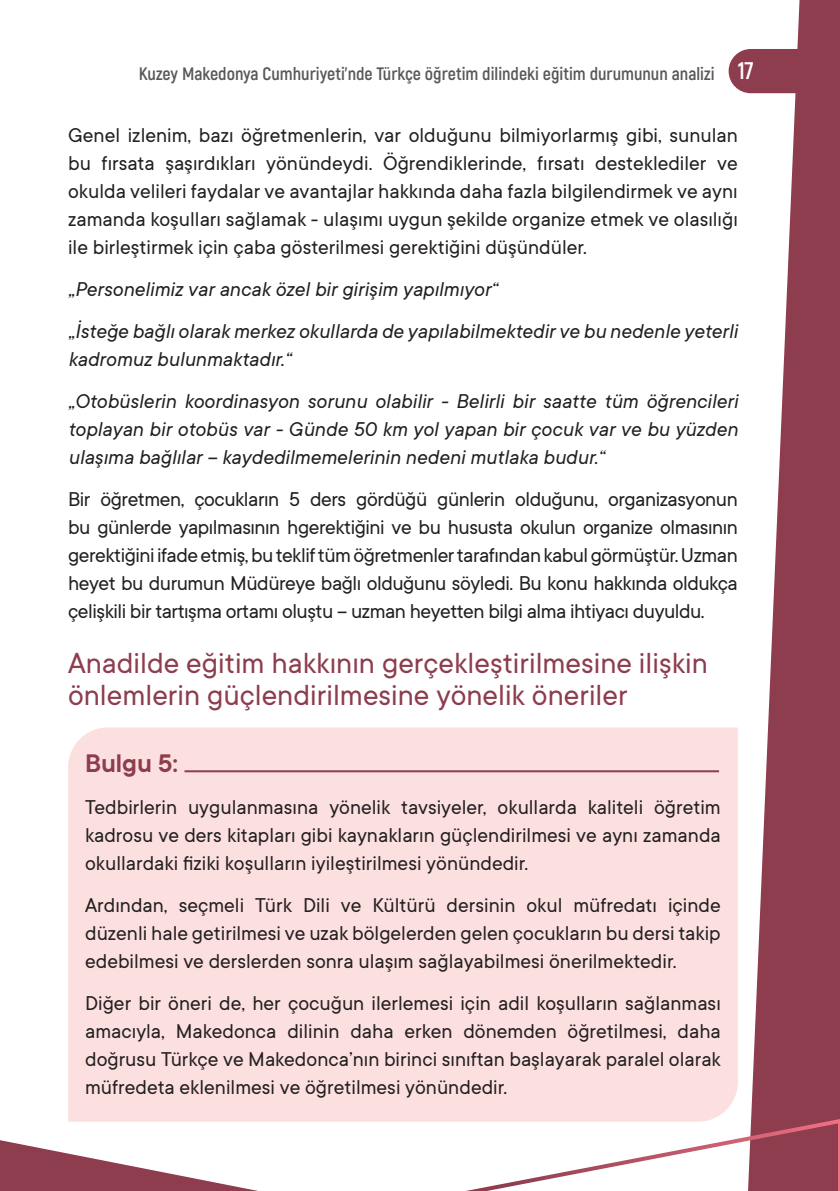
<style>
.page{position:relative;width:840px;height:1191px;background:#fff}
.page>*{position:absolute;margin:0;border:0;box-sizing:border-box;transform-origin:0 0}
.Podnaslov{font:32px/32px "TT Commons";color:#8d3d4d}
.ramka{font:600 28px "TT Commons";color:#8d3d4d}
.Tekst{font:22px/28px "TT Commons";letter-spacing:-.015em;color:#231f20;text-align:justify}
.ramka-2{font:22px/28px "TT Commons";color:#231f20;text-align:justify}
.Tekst-2{font:italic 22px/28px "TT Commons";color:#231f20}
.t1{font:700 18px "Akrobat";color:#57585a}
.s1{font-size:24px;color:#fff}
</style>
<div class="page">
<svg style="left:748px;top:0;width:91px;height:1116px;fill:#8d3d4d"></svg>
<svg style="left:383px;top:1116px;width:456px;height:75px"></svg>
<svg style="left:0;top:1140px;width:258px;height:51px"></svg>
<div style="left:728px;top:49px;width:111px;height:44px;background:#8d3d4d;border-radius:22px"></div>
<div style="left:68px;top:727px;width:669px;height:394px;background:#fce0e0"></div>
<hr style="left:184px;top:770px;width:534px;height:2px;background:#8d3d4d">
<p class="t1" style="left:139px;top:62px;width:616px">Kuzey Makedonya Cumhuriyeti’nde Türkçe öğretim dilindeki eğitim durumunun analizi <span class="s1">17</span></p>
<p class="Tekst" style="left:68px;top:121px;width:671px">Genel izlenim, bazı öğretmenlerin, var olduğunu bilmiyorlarmış gibi, sunulan bu fırsata şaşırdıkları yönündeydi. Öğrendiklerinde, fırsatı desteklediler ve okulda velileri faydalar ve avantajlar hakkında daha fazla bilgilendirmek ve aynı zamanda koşulları sağlamak - ulaşımı uygun şekilde organize etmek ve olasılığı ile birleştirmek için çaba gösterilmesi gerektiğini düşündüler.</p>
<p class="Tekst-2" style="left:68px;top:274px;width:431px">„Personelimiz var ancak özel bir girişim yapılmıyor“</p>
<p class="Tekst-2" style="left:68px;top:316px;width:670px">„İsteğe bağlı olarak merkez okullarda de yapılabilmektedir ve bu nedenle yeterli kadromuz bulunmaktadır.“</p>
<p class="Tekst-2" style="left:68px;top:386px;width:671px;text-align:justify">„Otobüslerin koordinasyon sorunu olabilir - Belirli bir saatte tüm öğrencileri toplayan bir otobüs var - Günde 50 km yol yapan bir çocuk var ve bu yüzden ulaşıma bağlılar – kaydedilmemelerinin nedeni mutlaka budur.“</p>
<p class="Tekst" style="left:68px;top:485px;width:670px">Bir öğretmen, çocukların 5 ders gördüğü günlerin olduğunu, organizasyonun bu günlerde yapılmasının hgerektiğini ve bu hususta okulun organize olmasının gerektiğini ifade etmiş, bu teklif tüm öğretmenler tarafından kabul görmüştür. Uzman heyet bu durumun Müdüreye bağlı olduğunu söyledi. Bu konu hakkında oldukça çelişkili bir tartışma ortamı oluştu – uzman heyetten bilgi alma ihtiyacı duyuldu.</p>
<p class="Podnaslov" style="left:68px;top:646px;width:641px">Anadilde eğitim hakkının gerçekleştirilmesine ilişkin önlemlerin güçlendirilmesine yönelik öneriler</p>
<p class="ramka" style="left:85px;top:745px;width:94px">Bulgu 5:</p>
<p class="ramka-2" style="left:85px;top:793px;width:636px">Tedbirlerin uygulanmasına yönelik tavsiyeler, okullarda kaliteli öğretim kadrosu ve ders kitapları gibi kaynakların güçlendirilmesi ve aynı zamanda okullardaki fiziki koşulların iyileştirilmesi yönündedir.</p>
<p class="ramka-2" style="left:85px;top:891px;width:636px">Ardından, seçmeli Türk Dili ve Kültürü dersinin okul müfredatı içinde düzenli hale getirilmesi ve uzak bölgelerden gelen çocukların bu dersi takip edebilmesi ve derslerden sonra ulaşım sağlayabilmesi önerilmektedir.</p>
<p class="ramka-2" style="left:85px;top:989px;width:637px">Diğer bir öneri de, her çocuğun ilerlemesi için adil koşulların sağlanması amacıyla, Makedonca dilinin daha erken dönemden öğretilmesi, daha doğrusu Türkçe ve Makedonca’nın birinci sınıftan başlayarak paralel olarak müfredeta eklenilmesi ve öğretilmesi yönündedir.</p>
</div>
